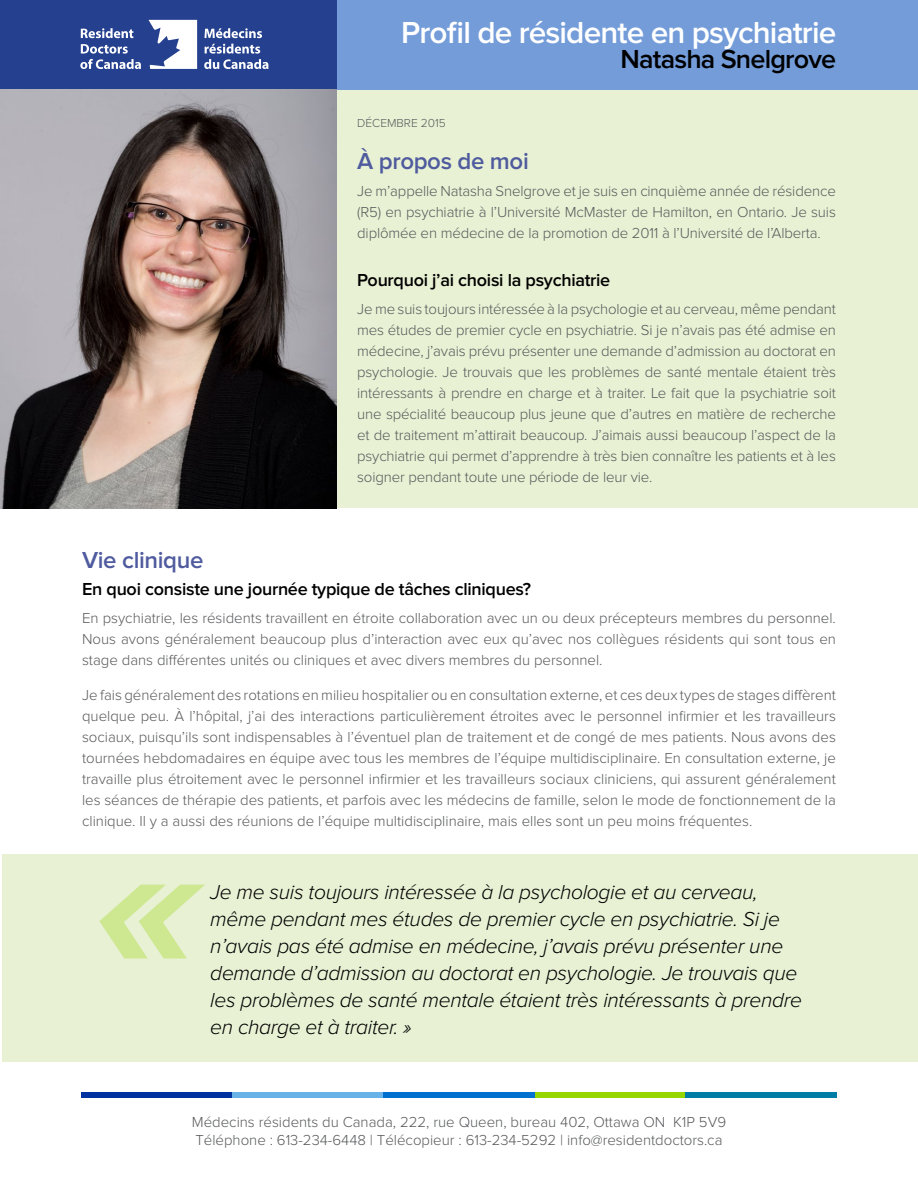
<style>
.page{position:relative;width:918px;height:1188px;background:#fff}
.page>*{position:absolute;margin:0;border:0;box-sizing:border-box;transform-origin:0 0}
.t1{font:600 31.5px "Proxima Nova";letter-spacing:-.025em;color:#fff}
.t2{font:600 27px "Proxima Nova";letter-spacing:-.03em;color:#000}
.t3{font:600 24px "Proxima Nova";letter-spacing:-.015em;color:#4f5b9e}
.t4{font:italic 300 21px/27px "Proxima Nova";letter-spacing:-.015em;color:#000}
.t5{font:600 18px "Proxima Nova";letter-spacing:-.015em;color:#000}
.t6{font:300 15px/21px "Proxima Nova";color:#58595b;text-align:justify}
.t7{font:300 12px "Proxima Nova";color:#58595b}
</style>
<div class="page">
<div style="left:38px;top:0;width:880px;height:91px;background:#739cd9"></div>
<div style="left:0;top:0;width:337px;height:91px;background:#25408f"></div>
<svg style="left:81px;top:28px;width:52px;height:10px"></svg>
<svg style="left:80px;top:44px;width:61px;height:25px"></svg>
<svg style="left:204px;top:28px;width:58px;height:10px"></svg>
<svg style="left:204px;top:44px;width:64px;height:25px"></svg>
<svg style="left:149px;top:20px;width:48px;height:49px"></svg>
<div style="left:81px;top:1092px;width:151px;height:5px;background:#0032a0"></div>
<div style="left:232px;top:1092px;width:152px;height:5px;background:#68b2e8"></div>
<div style="left:384px;top:1092px;width:151px;height:5px;background:#0071ce"></div>
<div style="left:535px;top:1092px;width:152px;height:5px;background:#95d500"></div>
<div style="left:686px;top:1092px;width:151px;height:5px;background:#007da4"></div>
<div style="left:2px;top:855px;width:916px;height:207px;background:#e8f1d4"></div>
<div style="left:0;top:90px;width:918px;height:418px;background:#e8f1d4"></div>
<img style="left:0;top:90px;width:337px;height:418px">
<svg style="left:99px;top:885px;width:106px;height:73px"></svg>
<h1 class="t1" style="left:401px;top:15px;width:437px">Profil de résidente en psychiatrie</h1>
<h2 class="t2" style="left:621px;top:44px;width:217px">Natasha Snelgrove</h2>
<p class="t7" style="left:357px;top:116px;width:90px">DÉCEMBRE 2015</p>
<h3 class="t3" style="left:357px;top:147px;width:173px">À propos de moi</h3>
<p class="t6" style="left:357px;top:181px;width:480px">Je m’appelle Natasha Snelgrove et je suis en cinquième année de résidence (R5) en psychiatrie à l’Université McMaster de Hamilton, en Ontario. Je suis diplômée en médecine de la promotion de 2011 à l’Université de l’Alberta.</p>
<p class="t5" style="left:357px;top:270px;width:255px">Pourquoi j’ai choisi la psychiatrie</p>
<p class="t6" style="left:357px;top:299px;width:480px">Je me suis toujours intéressée à la psychologie et au cerveau, même pendant mes études de premier cycle en psychiatrie. Si je n’avais pas été admise en médecine, j’avais prévu présenter une demande d’admission au doctorat en psychologie. Je trouvais que les problèmes de santé mentale étaient très intéressants à prendre en charge et à traiter. Le fait que la psychiatrie soit une spécialité beaucoup plus jeune que d’autres en matière de recherche et de traitement m’attirait beaucoup. J’aimais aussi beaucoup l’aspect de la psychiatrie qui permet d’apprendre à très bien connaître les patients et à les soigner pendant toute une période de leur vie.</p>
<h3 class="t3" style="left:82px;top:546px;width:123px">Vie clinique</h3>
<p class="t5" style="left:82px;top:579px;width:451px">En quoi consiste une journée typique de tâches cliniques?</p>
<p class="t6" style="left:82px;top:608px;width:755px">En psychiatrie, les résidents travaillent en étroite collaboration avec un ou deux précepteurs membres du personnel.<br>Nous avons généralement beaucoup plus d’interaction avec eux qu’avec nos collègues résidents qui sont tous en stage dans différentes unités ou cliniques et avec divers membres du personnel.</p>
<p class="t6" style="left:82px;top:684px;width:755px">Je fais généralement des rotations en milieu hospitalier ou en consultation externe, et ces deux types de stages diffèrent quelque peu. À l’hôpital, j’ai des interactions particulièrement étroites avec le personnel infirmier et les travailleurs sociaux, puisqu’ils sont indispensables à l’éventuel plan de traitement et de congé de mes patients. Nous avons des tournées hebdomadaires en équipe avec tous les membres de l’équipe multidisciplinaire. En consultation externe, je travaille plus étroitement avec le personnel infirmier et les travailleurs sociaux cliniciens, qui assurent généralement les séances de thérapie des patients, et parfois avec les médecins de famille, selon le mode de fonctionnement de la clinique. Il y a aussi des réunions de l’équipe multidisciplinaire, mais elles sont un peu moins fréquentes.</p>
<p class="t4" style="left:210px;top:879px;width:593px">Je me suis toujours intéressée à la psychologie et au cerveau, même pendant mes études de premier cycle en psychiatrie. Si je n’avais pas été admise en médecine, j’avais prévu présenter une demande d’admission au doctorat en psychologie. Je trouvais que les problèmes de santé mentale étaient très intéressants à prendre en charge et à traiter. »</p>
<p class="t6" style="left:192px;top:1113px;width:536px;line-height:18px">Médecins résidents du Canada, 222, rue Queen, bureau 402, Ottawa ON K1P 5V9<br>Téléphone : 613-234-6448 | Télécopieur : 613-234-5292 | info@residentdoctors.ca</p>
</div>
